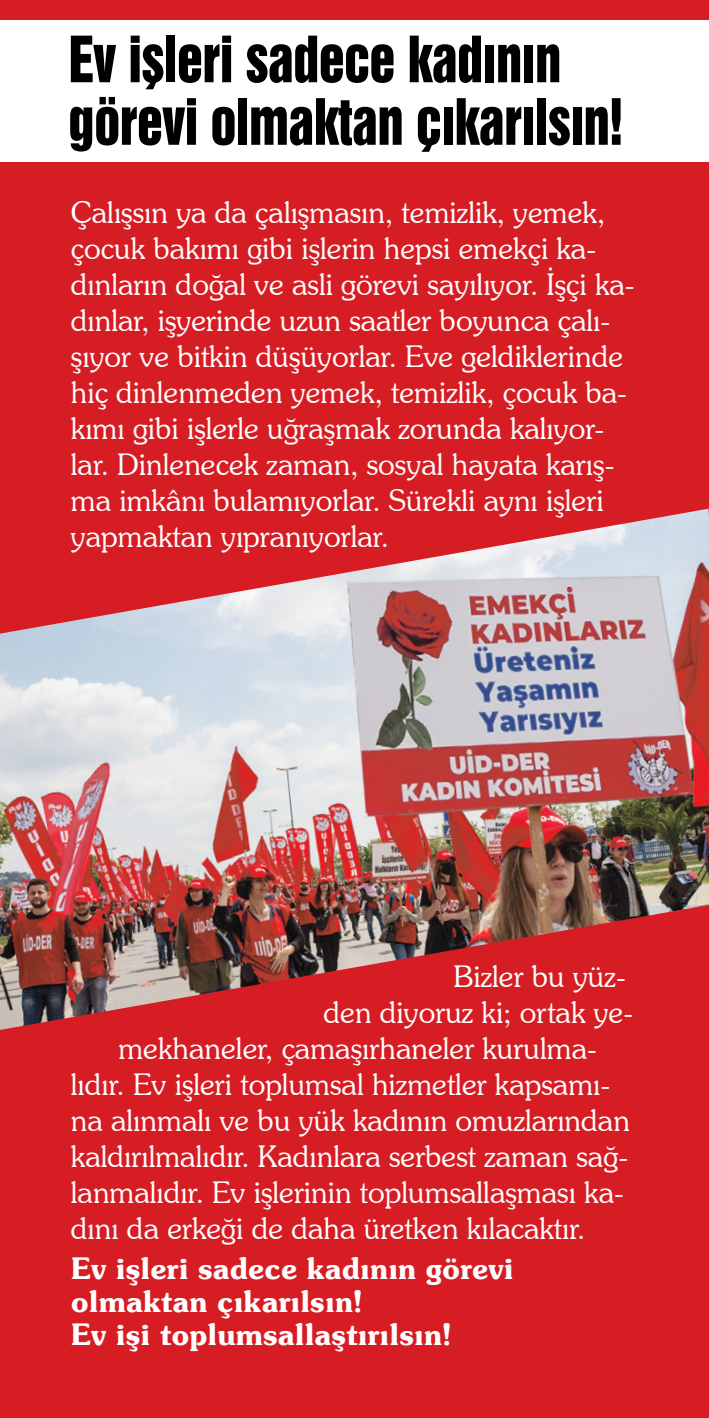
<style>
.page{position:relative;width:709px;height:1418px;background:#fff}
.page>*{position:absolute;margin:0;border:0;box-sizing:border-box;transform-origin:0 0}
.Baslik1{font:58.25px/62.5px "Swiss 921 BT Regular A";letter-spacing:-.01em;color:#000;scale:.91 1}
.Metin{font:300 30px/36px "Souvenir IT Cby BT";color:#fff}
.anametin{font:600 30px/33px "Souvenir IT Cby BT";color:#fff}
</style>
<div class="page">
<div style="left:0;top:0;width:709px;height:1417px;background:#d71d24"></div>
<img style="left:0;top:509px;width:709px;height:520px">
<div style="left:0;top:20px;width:709px;height:142px;background:#fff"></div>
<p class="Baslik1" style="left:68px;top:27px;width:611px">Ev işleri sadece kadının görevi olmaktan çıkarılsın!</p>
<p class="Metin" style="left:71px;top:194px;width:565px">Çalışsın ya da çalışmasın, temizlik, yemek, çocuk bakımı gibi işlerin hepsi emekçi ka&shy;dınların doğal ve asli görevi sayılıyor. İşçi ka&shy;dınlar, işyerinde uzun saatler boyunca çalı&shy;şıyor ve bitkin düşüyorlar. Eve geldiklerinde hiç dinlenmeden yemek, temizlik, çocuk ba&shy;kımı gibi işlerle uğraşmak zorunda kalıyor&shy;lar. Dinlenecek zaman, sosyal hayata karış&shy;ma imkânı bulamıyorlar. Sürekli aynı işleri yapmaktan yıpranıyorlar.</p>
<p class="Metin" style="left:453px;top:958px;width:174px">Bizler bu yüz-</p>
<p class="Metin" style="left:323px;top:994px;width:311px">den diyoruz ki; ortak ye-</p>
<p class="Metin" style="left:118px;top:1030px;width:480px">mekhaneler, çamaşırhaneler kurulma-</p>
<p class="Metin" style="left:71px;top:1066px;width:541px">lıdır. Ev işleri toplumsal hizmetler kapsamı-</p>
<p class="Metin" style="left:71px;top:1102px;width:560px">na alınmalı ve bu yük kadının omuzlarından</p>
<p class="Metin" style="left:71px;top:1138px;width:558px">kaldırılmalıdır. Kadınlara serbest zaman sağ-</p>
<p class="Metin" style="left:71px;top:1174px;width:554px">lanmalıdır. Ev işlerinin toplumsallaşması ka-</p>
<p class="Metin" style="left:71px;top:1210px;width:516px">dını da erkeği de daha üretken kılacaktır.</p>
<p class="anametin" style="left:71px;top:1251px;width:444px">Ev işleri sadece kadının görevi olmaktan çıkarılsın!</p>
<p class="anametin" style="left:71px;top:1317px;width:383px">Ev işi toplumsallaştırılsın!</p>
</div>
